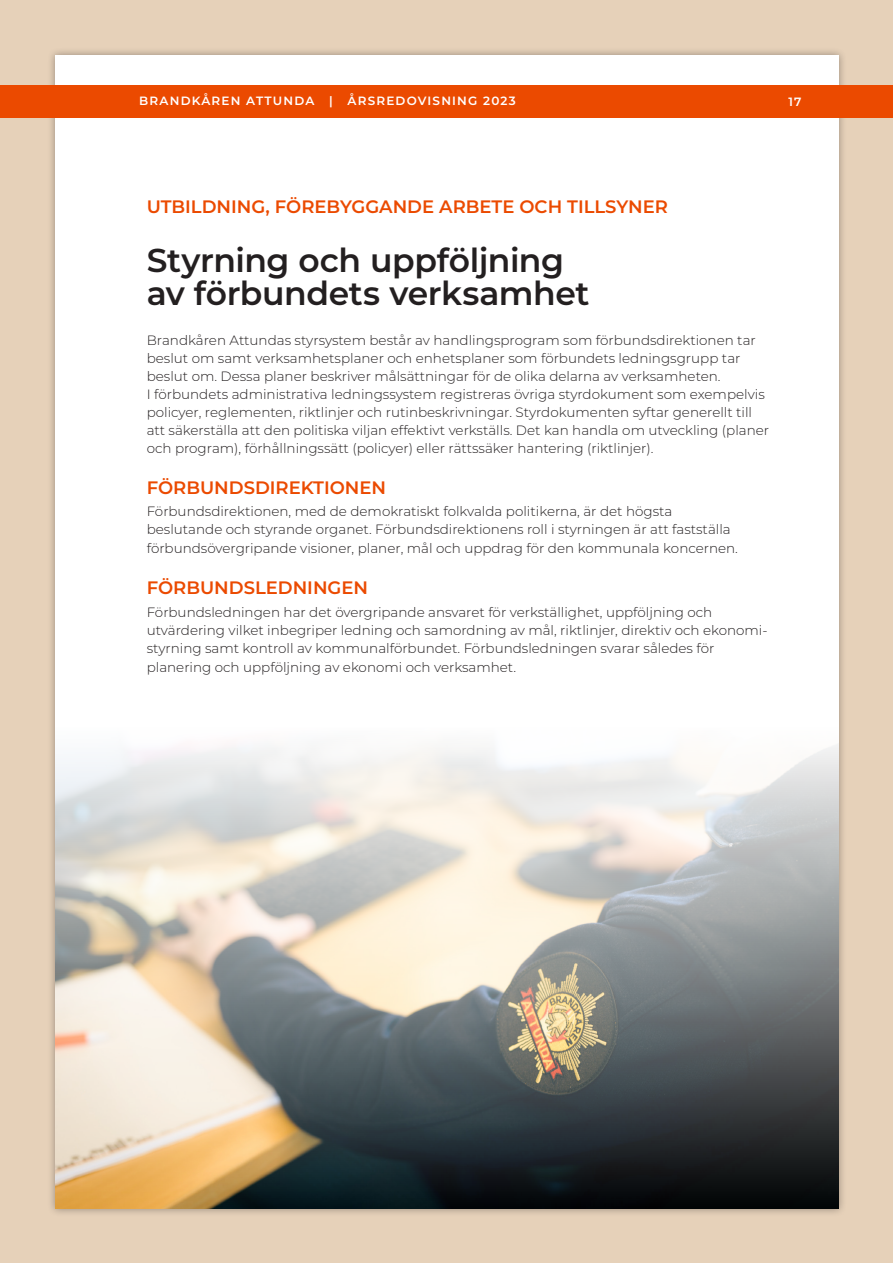
<style>
.page{position:relative;width:893px;height:1263px;background:#e6d1b9}
.page>*{position:absolute;margin:0;border:0;box-sizing:border-box;transform-origin:0 0}
.t1{font:600 33px "Montserrat";letter-spacing:-.01em;color:#231f20}
.mellis{font:600 18px "Montserrat";color:#eb4a00}
.Brödtext{font:300 13.5px/18px "Montserrat";color:#231f20}
.t2{font:500 13.5px "Montserrat";color:#fff}
.t3{font:600 12px "Montserrat";letter-spacing:.1em;color:#fff}
</style>
<div class="page">
<div style="left:47px;top:47px;width:800px;height:1170px;background:#231f20;opacity:.4"></div>
<div style="left:55px;top:55px;width:784px;height:1154px;background:#fff"></div>
<div style="left:0;top:85px;width:893px;height:33px;background:#eb4a00"></div>
<img style="left:55px;top:745px;width:784px;height:464px">
<h2 class="t3" style="left:139px;top:92px;width:378px">BRANDKÅREN ATTUNDA | ÅRSREDOVISNING 2023</h2>
<p class="t2" style="left:788px;top:90px;width:16px">17</p>
<p class="t3" style="left:510px;top:94px;width:8px">2</p>
<p class="t3" style="left:788px;top:94px;width:15px">17</p>
<p class="mellis" style="left:147px;top:194px;width:523px">UTBILDNING, FÖREBYGGANDE ARBETE OCH TILLSYNER</p>
<h1 class="t1" style="left:147px;top:237px;width:419px">Styrning och uppföljning</h1>
<h1 class="t1" style="left:147px;top:270px;width:444px">av förbundets verksamhet</h1>
<p class="Brödtext" style="left:147px;top:330px;width:624px">Brandkåren Attundas styrsystem består av handlingsprogram som förbundsdirektionen tar beslut om samt verksamhetsplaner och enhetsplaner som förbundets ledningsgrupp tar beslut om. Dessa planer beskriver målsättningar för de olika delarna av verksamheten.<br>I förbundets administrativa ledningssystem registreras övriga styrdokument som exempelvis policyer, reglementen, riktlinjer och rutinbeskrivningar. Styrdokumenten syftar generellt till att säkerställa att den politiska viljan effektivt verkställs. Det kan handla om utveckling (planer och program), förhållningssätt (policyer) eller rättssäker hantering (riktlinjer).</p>
<p class="mellis" style="left:147px;top:474px;width:241px">FÖRBUNDSDIREKTIONEN</p>
<p class="Brödtext" style="left:147px;top:502px;width:586px">Förbundsdirektionen, med de demokratiskt folkvalda politikerna, är det högsta beslutande och styrande organet. Förbundsdirektionens roll i styrningen är att fastställa</p>
<p class="Brödtext" style="left:147px;top:539px;width:591px">förbundsövergripande visioner, planer, mål och uppdrag för den kommunala koncernen.</p>
<p class="mellis" style="left:147px;top:575px;width:223px">FÖRBUNDSLEDNINGEN</p>
<p class="Brödtext" style="left:147px;top:602px;width:622px">Förbundsledningen har det övergripande ansvaret för verkställighet, uppföljning och utvärdering vilket inbegriper ledning och samordning av mål, riktlinjer, direktiv och ekonomi&shy;styrning samt kontroll av kommunalförbundet. Förbundsledningen svarar således för</p>
<p class="Brödtext" style="left:147px;top:658px;width:369px">planering och uppföljning av ekonomi och verksamhet.</p>
</div>
